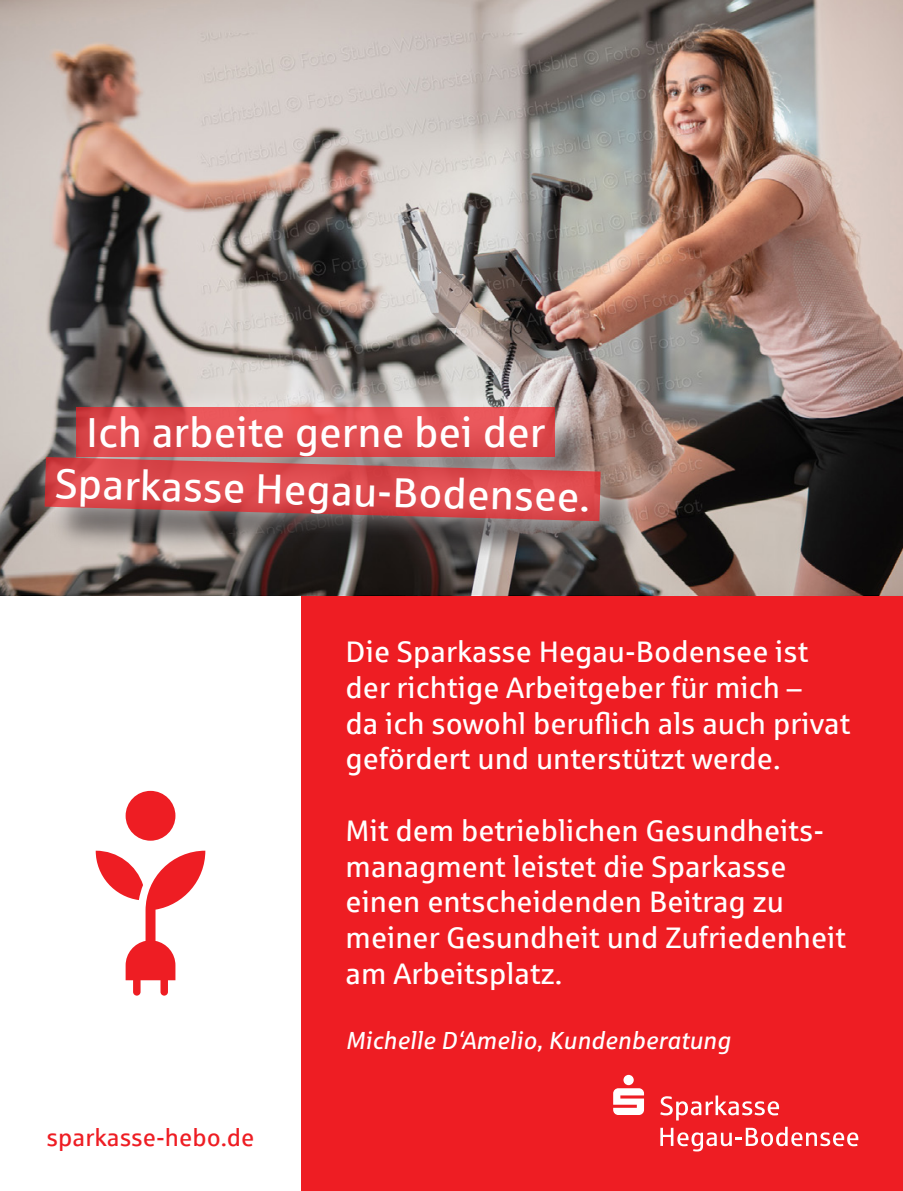
<style>
.page{position:relative;width:903px;height:1191px;background:#fff}
.page>*{position:absolute;margin:0;border:0;box-sizing:border-box;transform-origin:0 0}
.t1{font:42px "Sparkasse Rg";color:#fff}
.t2{font:29.75px/35.7px "Sparkasse Rg";color:#fff}
.t3{font:italic 24.5px "Sparkasse Rg";color:#fff}
.t4{font:24.5px "Sparkasse Rg";color:#ee1d23}
</style>
<div class="page">
<div style="left:301px;top:595px;width:602px;height:596px;background:#ee1d23"></div>
<div style="left:126px;top:791px;width:49px;height:49px;background:#ee1d23;border-radius:50%"></div>
<svg style="left:96px;top:850px;width:109px;height:145px"></svg>
<svg style="left:613px;top:1074px;width:31px;height:41px"></svg>
<svg style="left:660px;top:1095px;width:119px;height:25px"></svg>
<svg style="left:660px;top:1126px;width:198px;height:25px"></svg>
<img style="left:0;top:0;width:903px;height:595px">
<div style="left:51px;top:412px;width:592px;height:151px;background:#231f20;opacity:.75"></div>
<div style="left:23px;top:385px;width:600px;height:158px;background:#fff;opacity:.75"></div>
<svg style="left:76px;top:407px;width:479px;height:49px;background:#e04d51"></svg>
<svg style="left:45px;top:457px;width:556px;height:64px;background:#c85557"></svg>
<p class="t1" style="left:86px;top:407px;width:461px">Ich arbeite gerne bei der</p>
<p class="t1" style="left:55px;top:459px;width:536px;rotate:1deg">Sparkasse Hegau-Bodensee.</p>
<p class="t2" style="left:346px;top:633px;width:506px">Die Sparkasse Hegau-Bodensee ist der richtige Arbeitgeber für mich –<br>da ich sowohl beruflich als auch privat gefördert und unterstützt werde.</p>
<p class="t2" style="left:346px;top:812px;width:502px">Mit dem betrieblichen Gesundheits&shy;managment leistet die Sparkasse einen entscheidenden Beitrag zu meiner Gesundheit und Zufriedenheit am Arbeitsplatz.</p>
<p class="t4" style="left:47px;top:1122px;width:209px">sparkasse-hebo.de</p>
<p class="t3" style="left:346px;top:1025px;width:386px">Michelle D‘Amelio, Kundenberatung</p>
</div>
